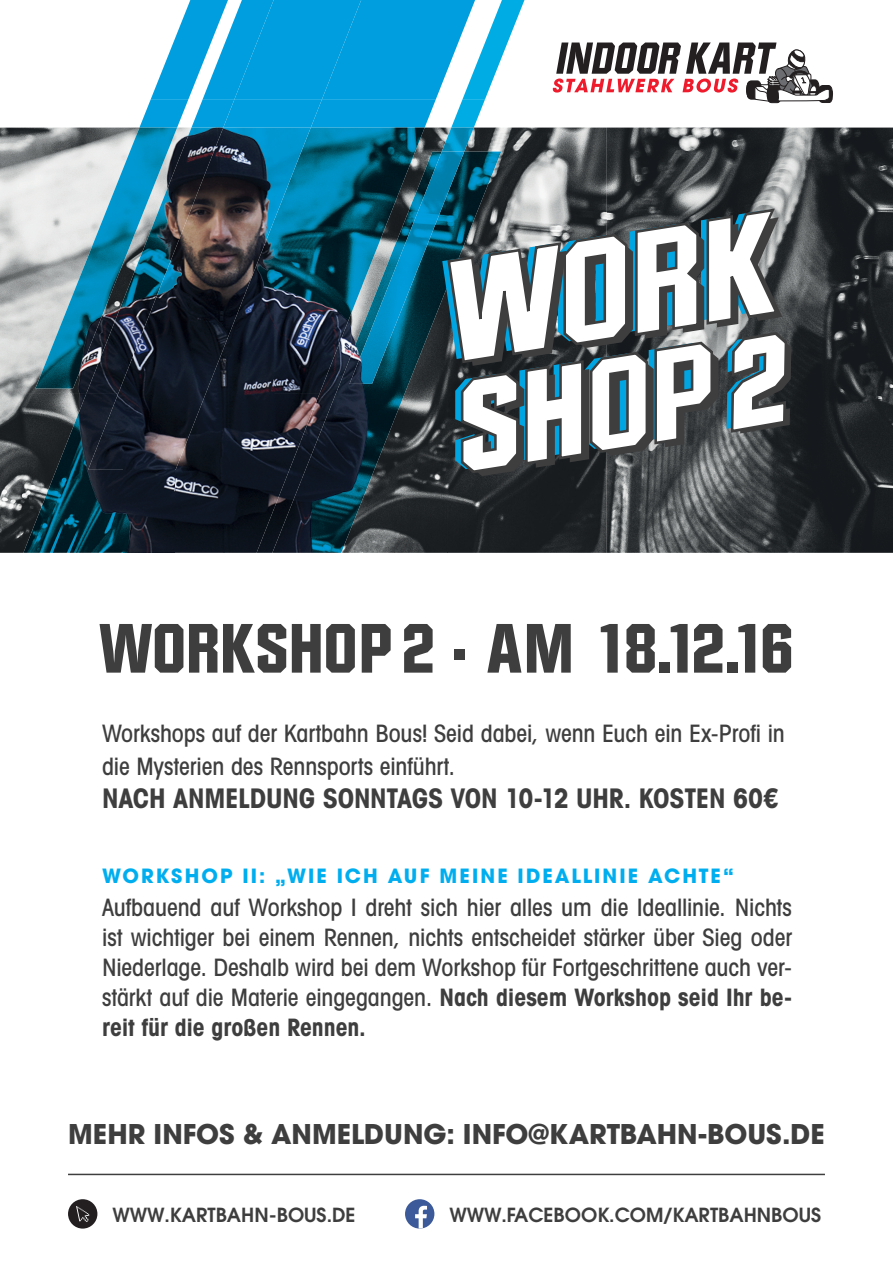
<style>
.page{position:relative;width:893px;height:1263px;background:#fff}
.page>*{position:absolute;margin:0;border:0;box-sizing:border-box;transform-origin:0 0}
.t1{font:800 67.5px "Diamante Serial";letter-spacing:.01em;color:#3e3e3f}
.t2{font:700 condensed 27px "Avant Garde LT";letter-spacing:-.01em;color:#3e3e3f}
.t3{font:700 27px "Avant Garde LT";color:#3e3e3f}
.t4{font:500 condensed 24px/30px "Avant Garde LT";color:#3e3e3f;text-align:justify}
.t5{font:700 19.5px "Avant Garde LT";letter-spacing:.105em;color:#00aeef}
.t6{font:600 19.35px "Avant Garde LT";color:#3e3e3f}
.s1{font-weight:700}
</style>
<div class="page">
<img style="left:607px;top:128px;width:286px;height:425px">
<div style="left:68px;top:1199px;width:29px;height:29px;background:#231f20;border-radius:50%"></div>
<svg style="left:76px;top:1206px;width:13px;height:16px"></svg>
<div style="left:405px;top:1199px;width:29px;height:29px;background:#3c5a99;border-radius:50%"></div>
<svg style="left:415px;top:1206px;width:12px;height:22px"></svg>
<hr style="left:68px;top:1174px;width:757px;height:1px;background:#3e3e3f">
<svg style="left:151px;top:0;width:373px;height:99px"></svg>
<svg style="left:553px;top:43px;width:280px;height:61px"></svg>
<img style="left:485px;top:99px;width:122px;height:29px">
<img style="left:474px;top:128px;width:133px;height:425px">
<img style="left:0;top:99px;width:451px;height:29px">
<img style="left:0;top:128px;width:86px;height:265px">
<img style="left:425px;top:128px;width:17px;height:24px">
<img style="left:0;top:393px;width:23px;height:106px">
<img style="left:0;top:499px;width:23px;height:54px">
<img style="left:191px;top:99px;width:245px;height:29px">
<img style="left:311px;top:128px;width:114px;height:24px">
<img style="left:224px;top:470px;width:48px;height:83px">
<img style="left:174px;top:470px;width:50px;height:83px">
<img style="left:23px;top:393px;width:100px;height:160px">
<img style="left:123px;top:470px;width:51px;height:83px">
<img style="left:139px;top:99px;width:49px;height:29px">
<img style="left:35px;top:128px;width:53px;height:260px">
<img style="left:272px;top:152px;width:229px;height:401px">
<img style="left:223px;top:99px;width:99px;height:29px">
<img style="left:88px;top:128px;width:223px;height:342px">
<img style="left:451px;top:99px;width:34px;height:29px">
<img style="left:442px;top:128px;width:32px;height:24px">
<img style="left:349px;top:152px;width:115px;height:232px">
<svg style="left:446px;top:205px;width:334px;height:197px"></svg>
<svg style="left:455px;top:337px;width:263px;height:141px"></svg>
<svg style="left:727px;top:327px;width:64px;height:108px"></svg>
<h1 class="t1" style="left:100px;top:609px;width:695px">WORKSHOP2 • AM 18.12.16</h1>
<p class="t4" style="left:102px;top:717px;width:684px;line-height:33px">Workshops auf der Kartbahn Bous! Seid dabei, wenn Euch ein Ex-Profi in die Mysterien des Rennsports einführt.</p>
<p class="t2" style="left:102px;top:781px;width:678px">NACH ANMELDUNG SONNTAGS VON 10-12 UHR. KOSTEN 60€</p>
<p class="t5" style="left:102px;top:863px;width:633px">WORKSHOP II: „WIE ICH AUF MEINE IDEALLINIE ACHTE“</p>
<p class="t4" style="left:102px;top:892px;width:691px">Aufbauend auf Workshop I dreht sich hier alles um die Ideallinie. Nichts ist wichtiger bei einem Rennen, nichts entscheidet stärker über Sieg oder Niederlage. Deshalb wird bei dem Workshop für Fortgeschrittene auch ver&shy;stärkt auf die Materie eingegangen. <span class="s1">Nach diesem Workshop seid Ihr be&shy;reit für die großen Rennen.</span></p>
<p class="t3" style="left:68px;top:1116px;width:758px">MEHR INFOS &amp; ANMELDUNG: INFO@KARTBAHN-BOUS.DE</p>
<p class="t6" style="left:112px;top:1202px;width:245px">WWW.KARTBAHN-BOUS.DE</p>
<p class="t6" style="left:449px;top:1202px;width:373px">WWW.FACEBOOK.COM/KARTBAHNBOUS</p>
</div>
